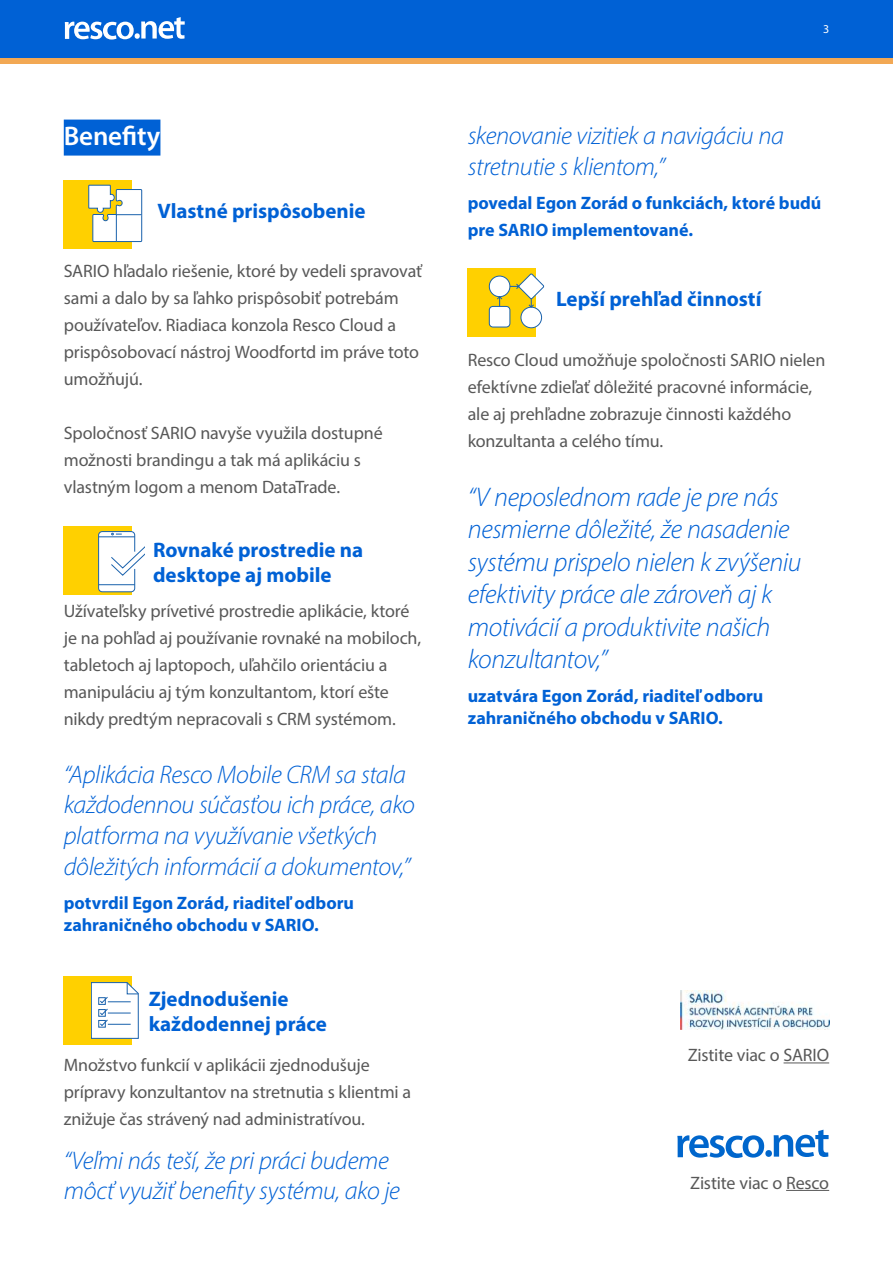
<style>
.page{position:relative;width:893px;height:1263px;background:#fff}
.page>*{position:absolute;margin:0;border:0;box-sizing:border-box;transform-origin:0 0}
.t1{font:italic 300 27px/32.4px "Myriad Pro";letter-spacing:-.015em;color:#0061d5}
.t2{font:600 27px "Myriad Pro";letter-spacing:-.005em;color:#fff}
.t3{font:italic 300 25.5px/30.6px "Myriad Pro";letter-spacing:-.015em;color:#0061d5}
.t4{font:700 21px/25.2px "Myriad Pro";color:#0061d5}
.t5{font:18px/27px "Myriad Pro";letter-spacing:-.01em;color:#585858}
.t6{font:700 18px/21.6px "Myriad Pro";color:#0061d5}
.t7{font:12px "Myriad Pro";color:#fff}
</style>
<div class="page">
<div style="left:0;top:0;width:893px;height:58px;background:#0061d5"></div>
<div style="left:0;top:58px;width:893px;height:6px;background:#f2a854"></div>
<svg style="left:65px;top:17px;width:120px;height:23px"></svg>
<div style="left:64px;top:120px;width:96px;height:36px;background:#0061d5"></div>
<div style="left:64px;top:181px;width:68px;height:68px;background:#ffd000"></div>
<svg style="left:88px;top:185px;width:54px;height:57px"></svg>
<div style="left:64px;top:526px;width:68px;height:68px;background:#ffd000"></div>
<div style="left:98px;top:531px;width:37px;height:61px;background:#fff;border:1px solid #1961ac;border-radius:4px"></div>
<hr style="left:99px;top:536px;width:36px;height:1px;background:#1961ac">
<hr style="left:99px;top:584px;width:36px;height:1px;background:#1961ac">
<svg style="left:111px;top:533px;width:34px;height:43px"></svg>
<div style="left:64px;top:976px;width:68px;height:68px;background:#ffd000"></div>
<svg style="left:91px;top:982px;width:48px;height:57px;background:#dee8f1"></svg>
<div style="left:468px;top:269px;width:68px;height:68px;background:#ffd000"></div>
<div style="left:489px;top:306px;width:21px;height:21px;background:#fff;border:1px solid #1961ac;border-radius:4px"></div>
<svg style="left:489px;top:276px;width:21px;height:21px"></svg>
<div style="left:521px;top:307px;width:21px;height:21px;background:#fff;border:1px solid #1961ac;border-radius:50%"></div>
<svg style="left:496px;top:273px;width:49px;height:35px"></svg>
<hr style="left:784px;top:1062px;width:45px;height:1px;background:#585858">
<hr style="left:786px;top:1190px;width:43px;height:1px;background:#585858">
<svg style="left:677px;top:1130px;width:152px;height:28px"></svg>
<img style="left:680px;top:991px;width:149px;height:39px">
<h1 class="t2" style="left:64px;top:119px;width:98px">Benefity</h1>
<p class="t4" style="left:157px;top:198px;width:210px">Vlastné prispôsobenie</p>
<p class="t5" style="left:64px;top:258px;width:360px">SARIO hľadalo riešenie, ktoré by vedeli spravovať sami a dalo by sa ľahko prispôsobiť potrebám používateľov. Riadiaca konzola Resco Cloud a prispôsobovací nástroj Woodfortd im práve toto umožňujú.</p>
<p class="t5" style="left:64px;top:420px;width:320px">Spoločnosť SARIO navyše využila dostupné možnosti brandingu a tak má aplikáciu s vlastným logom a menom DataTrade.</p>
<p class="t4" style="left:153px;top:536px;width:212px">Rovnaké prostredie na desktope aj mobile</p>
<p class="t5" style="left:64px;top:597px;width:359px">Užívateľsky prívetivé prostredie aplikácie, ktoré je na pohľad aj používanie rovnaké na mobiloch, tabletoch aj laptopoch, uľahčilo orientáciu a manipuláciu aj tým konzultantom, ktorí ešte nikdy predtým nepracovali s CRM systémom.</p>
<h2 class="t3" style="left:64px;top:759px;width:353px">“Aplikácia Resco Mobile CRM sa stala každodennou súčasťou ich práce, ako platforma na využívanie všetkých dôležitých informácií a dokumentov,”</h2>
<p class="t6" style="left:64px;top:891px;width:292px">potvrdil Egon Zorád, riaditeľ odboru zahraničného obchodu v SARIO.</p>
<p class="t4" style="left:149px;top:986px;width:180px">Zjednodušenie každodennej práce</p>
<p class="t5" style="left:64px;top:1051px;width:349px">Množstvo funkcií v aplikácii zjednodušuje prípravy konzultantov na stretnutia s klientmi a znižuje čas strávený nad administratívou.</p>
<h2 class="t3" style="left:64px;top:1144px;width:338px">“Veľmi nás teší, že pri práci budeme môcť využiť benefity systému, ako je</h2>
<p class="t7" style="left:823px;top:22px;width:8px">3</p>
<h2 class="t3" style="left:468px;top:120px;width:318px">skenovanie vizitiek a navigáciu na stretnutie s klientom,”</h2>
<p class="t6" style="left:468px;top:189px;width:355px;line-height:27px">povedal Egon Zorád o funkciách, ktoré budú pre SARIO implementované.</p>
<p class="t4" style="left:556px;top:286px;width:207px">Lepší prehľad činností</p>
<p class="t5" style="left:468px;top:346px;width:359px">Resco Cloud umožňuje spoločnosti SARIO nielen efektívne zdieľať dôležité pracovné informácie, ale aj prehľadne zobrazuje činnosti každého konzultanta a celého tímu.</p>
<h1 class="t1" style="left:468px;top:480px;width:335px">“V neposlednom rade je pre nás nesmierne dôležité, že nasadenie systému prispelo nielen k zvýšeniu efektivity práce ale zároveň aj k motivácií a produktivite našich konzultantov,”</h1>
<p class="t6" style="left:468px;top:685px;width:297px">uzatvára Egon Zorád, riaditeľ odboru zahraničného obchodu v SARIO.</p>
<p class="t5" style="left:688px;top:1041px;width:143px">Zistite viac o SARIO</p>
<p class="t5" style="left:690px;top:1169px;width:140px">Zistite viac o Resco</p>
</div>
